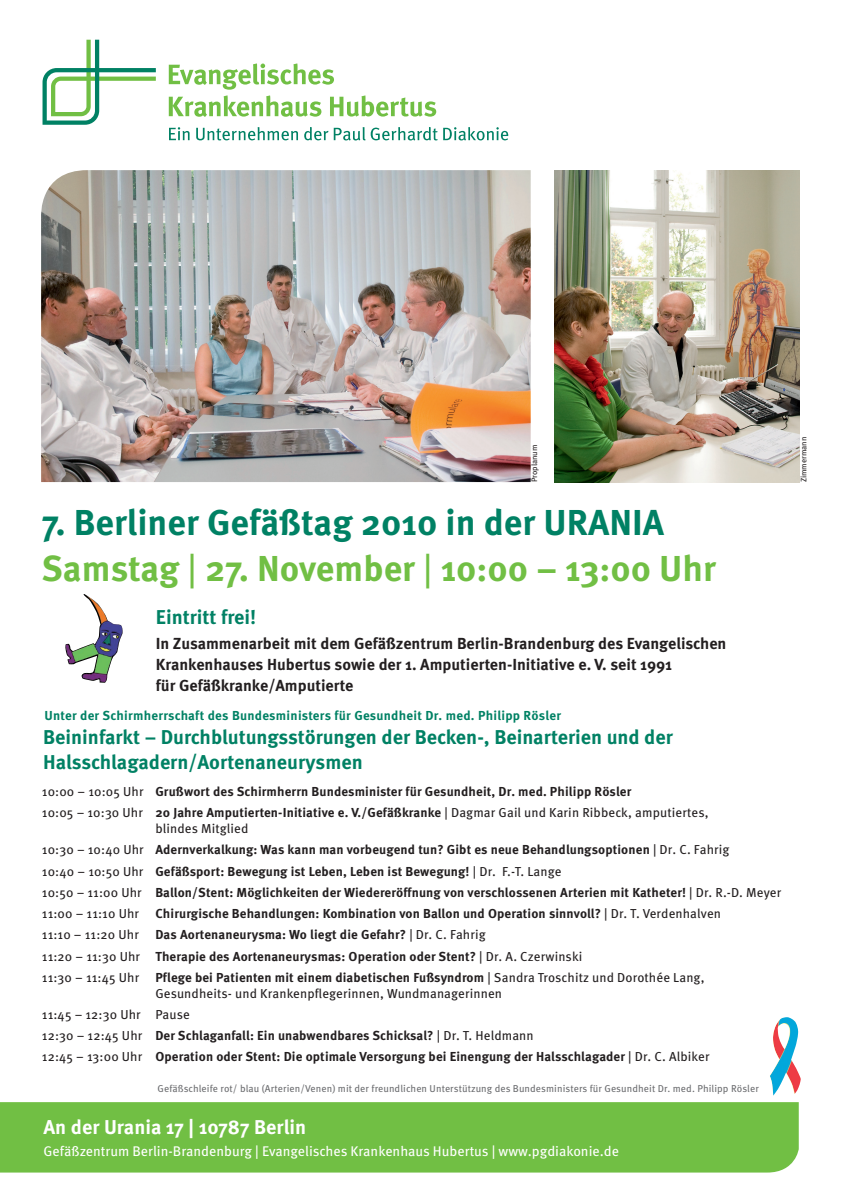
<style>
.page{position:relative;width:842px;height:1191px;background:#fff}
.page>*{position:absolute;margin:0;border:0;box-sizing:border-box;transform-origin:0 0}
.t1{font:700 36px/46.1px "Meta Pro";color:#008164}
.t2{font:700 20px/24.8px "Meta Pro";color:#008164}
.t3{font:700 20px "Meta Pro";color:#fff}
.t4{font:700 16px/21.3px "Meta Pro";color:#231f20}
.t5{font:14px "Meta Pro";color:#fff}
.t6{font:700 13px/21.3px "Meta Pro";letter-spacing:.01em;color:#231f20}
.t7{font:13px/21.3px "Meta Pro";letter-spacing:.01em;color:#231f20}
.t8{font:700 13px "Meta Pro";letter-spacing:.02em;color:#008164}
.t9{font:10px "Meta Pro";letter-spacing:.01em;color:#6c6d70}
.t10{font:8px "Meta Pro";color:#231f20}
.s1{color:#71bf44}
.s2{font-weight:400;color:#71bf44}
.s3{font-weight:400}
.s4{font-weight:700}
</style>
<div class="page">
<svg style="left:43px;top:40px;width:113px;height:85px"></svg>
<svg style="left:169px;top:63px;width:267px;height:54px"></svg>
<svg style="left:169px;top:127px;width:21px;height:13px"></svg>
<svg style="left:196px;top:127px;width:102px;height:13px"></svg>
<svg style="left:304px;top:127px;width:24px;height:13px"></svg>
<svg style="left:334px;top:127px;width:174px;height:14px"></svg>
<div style="left:0;top:1102px;width:799px;height:70px;background:#71bf44"></div>
<img style="left:770px;top:1017px;width:31px;height:78px">
<img style="left:554px;top:170px;width:245px;height:312px">
<img style="left:65px;top:594px;width:58px;height:88px">
<img style="left:41px;top:170px;width:490px;height:312px">
<p class="t10" style="left:529px;top:482px;width:39px;rotate:-90deg">Proplanum</p>
<p class="t10" style="left:799px;top:482px;width:47px;rotate:-90deg">Zimmermann</p>
<h1 class="t1" style="left:42px;top:500px;width:676px">7. Berliner Gefäßtag 2010 in der URANIA<br><span class="s1">Samstag</span> <span class="s2">|</span> <span class="s1">27. November</span> <span class="s2">|</span> <span class="s1">10:00 – 13:00 Uhr</span></h1>
<h2 class="t2" style="left:156px;top:604px;width:102px">Eintritt frei!</h2>
<p class="t4" style="left:156px;top:632px;width:572px">In Zusammenarbeit mit dem Gefäßzentrum Berlin-Brandenburg des Evangelischen<br>Krankenhauses Hubertus sowie der 1. Amputierten-Initiative e. V. seit 1991<br>für Gefäßkranke/Amputierte</p>
<p class="t8" style="left:44px;top:707px;width:518px">Unter der Schirmherrschaft des Bundesministers für Gesundheit Dr. med. Philipp Rösler</p>
<h2 class="t2" style="left:43px;top:725px;width:631px">Beininfarkt – Durchblutungsstörungen der Becken-, Beinarterien und der<br>Halsschlagadern/Aortenaneurysmen</h2>
<p class="t6" style="left:42px;top:781px;width:668px"><span class="s3">10:00 – 10:05 Uhr</span> Grußwort des Schirmherrn Bundesminister für Gesundheit, Dr. med. Philipp Rösler<br><span class="s3">10:05 – 10:30 Uhr</span> 20 Jahre Amputierten-Initiative e. V./Gefäßkranke <span class="s3">| Dagmar Gail und Karin Ribbeck, amputiertes,</span></p>
<p class="t6" style="left:42px;top:818px;width:741px;text-indent:113px"><span class="s3">blindes Mitglied<br>10:30 – 10:40 Uhr</span> Adernverkalkung: Was kann man vorbeugend tun? Gibt es neue Behandlungsoptionen <span class="s3">| Dr. C. Fahrig<br>10:40 – 10:50 Uhr</span> Gefäßsport: Bewegung ist Leben, Leben ist Bewegung! <span class="s3">| Dr. F.-T. Lange<br>10:50 – 11:00 Uhr</span> Ballon/Stent: Möglichkeiten der Wiedereröffnung von verschlossenen Arterien mit Katheter! <span class="s3">| Dr. R.-D. Meyer 11:00 – 11:10 Uhr</span></p>
<p class="t6" style="left:155px;top:903px;width:567px">Chirurgische Behandlungen: Kombination von Ballon und Operation sinnvoll? <span class="s3">| Dr. T. Verdenhalven</span></p>
<p class="t6" style="left:42px;top:924px;width:664px;text-indent:113px">Das Aortenaneurysma: Wo liegt die Gefahr? <span class="s3">| Dr. C. Fahrig<br>11:20 – 11:30 Uhr</span> Therapie des Aortenaneurysmas: Operation oder Stent? <span class="s3">| Dr. A. Czerwinski<br>11:30 – 11:45 Uhr</span> Pflege bei Patienten mit einem diabetischen Fußsyndrom <span class="s3">| Sandra Troschitz und Dorothée Lang,</span></p>
<p class="t7" style="left:42px;top:982px;width:669px;text-indent:113px">Gesundheits- und Krankenpflegerinnen, Wundmanagerinnen<br>11:45 – 12:30 Uhr Pause<br>12:30 – 12:45 Uhr <span class="s4">Der Schlaganfall: Ein unabwendbares Schicksal?</span> | Dr. T. Heldmann<br>12:45 – 13:00 Uhr <span class="s4">Operation oder Stent: Die optimale Versorgung bei Einengung der Halsschlagader</span> | Dr. C. Albiker</p>
<p class="t7" style="left:42px;top:924px;width:98px">11:10 – 11:20 Uhr</p>
<p class="t9" style="left:158px;top:1082px;width:603px">Gefäßschleife rot/ blau (Arterien/Venen) mit der freundlichen Unterstützung des Bundesministers für Gesundheit Dr. med. Philipp Rösler</p>
<h2 class="t3" style="left:43px;top:1114px;width:264px">An der Urania 17 | 10787 Berlin</h2>
<p class="t5" style="left:43px;top:1142px;width:577px">Gefäßzentrum Berlin-Brandenburg | Evangelisches Krankenhaus Hubertus | www.pgdiakonie.de</p>
</div>
